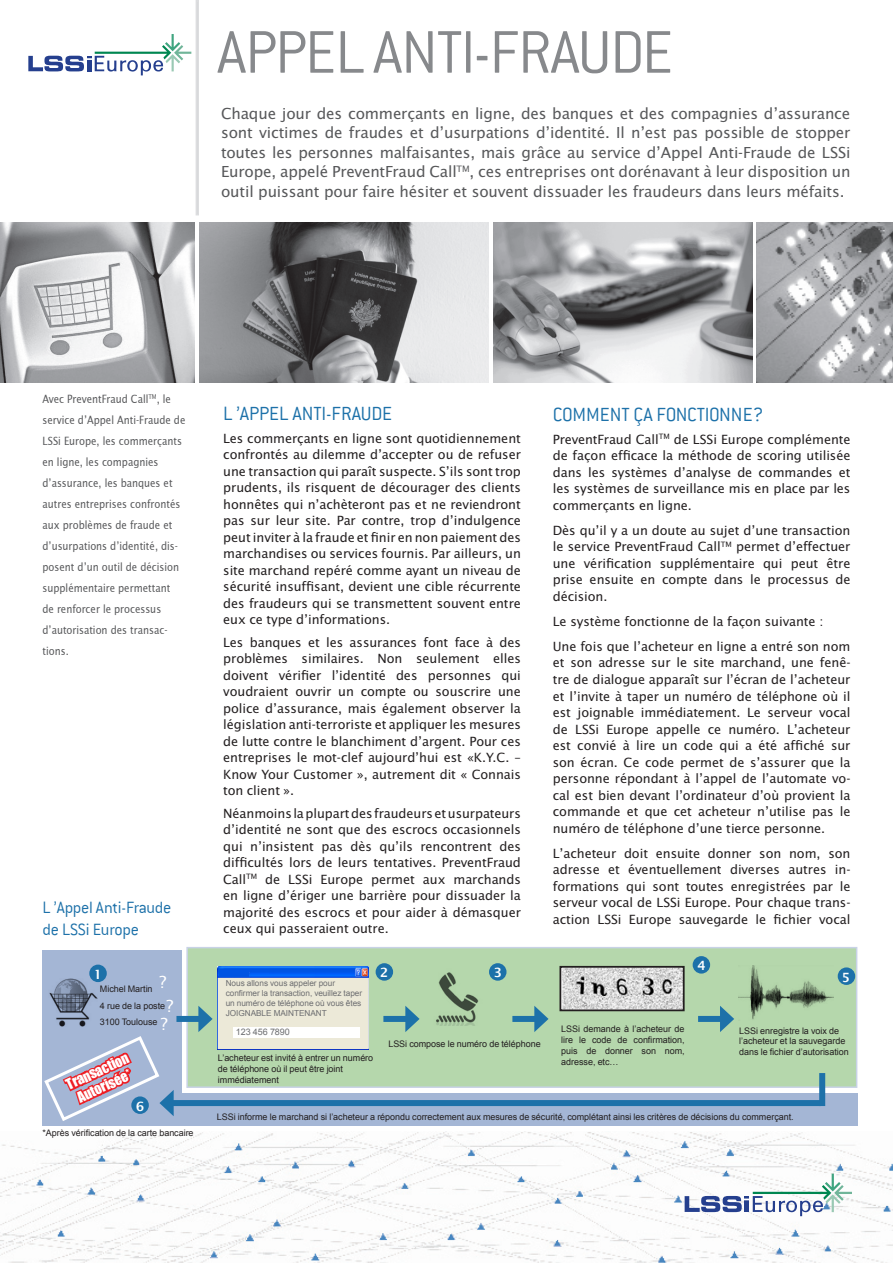
<style>
.page{position:relative;width:893px;height:1263px;background:#fff}
.page>*{position:absolute;margin:0;border:0;box-sizing:border-box;transform-origin:0 0}
.ueber_conduit{font:300 66px "Conduit ITC";color:#87898c}
.t1{font:300 21px "Conduit ITC";letter-spacing:-.005em;color:#1d71a9}
.t2{font:300 18px/22.5px "Conduit ITC";letter-spacing:-.015em;color:#1d71a9}
.fliesstext{font:18px "Lucida Sans TEF";color:#fff}
.t3{font:16.5px/19.5px "Lucida Sans TEF";letter-spacing:-.01em;color:#57585a;text-align:justify}
.fliesstext-2{font:13.8px/16.5px "Lucida Sans TEF";letter-spacing:-.005em;color:#231f20;text-align:justify}
.fliesstext-3{font:13.8px/16.5px "Impact";color:#fff;text-align:center}
.fliesstext-4{font:600 13.8px "Lucida Sans TEF";color:#fff}
.bu{font:12px/21px "Lucida Sans Nar EF";color:#57585a}
.fliesstext-5{font:9px/10.8px "Arial";letter-spacing:-.005em;color:#231f20}
.fliesstext-6{font:9px "Arial";letter-spacing:-.005em;color:#6c6d70}
.fliesstext-7{font:8.25px/9.9px "Arial";letter-spacing:-.005em;color:#6c6d70}
</style>
<div class="page">
<div style="left:186px;top:947px;width:671px;height:141px;background:#b5d7ac;border:2px solid #c8d2e6"></div>
<div style="left:43px;top:950px;width:139px;height:175px;background:#a4b6d5"></div>
<img style="left:0;top:1131px;width:893px;height:132px">
<div style="left:196px;top:0;width:3px;height:215px;border:2px solid #dcdddf"></div>
<img style="left:200px;top:222px;width:289px;height:161px">
<img style="left:493px;top:222px;width:259px;height:161px">
<img style="left:0;top:222px;width:195px;height:161px">
<svg style="left:685px;top:1174px;width:167px;height:42px"></svg>
<svg style="left:28px;top:34px;width:163px;height:41px"></svg>
<img style="left:49px;top:978px;width:48px;height:48px">
<img style="left:218px;top:966px;width:150px;height:83px">
<div style="left:218px;top:978px;width:150px;height:70px;background:#ece9d8"></div>
<div style="left:220px;top:969px;width:29px;height:7px;background:#0054e3"></div>
<div style="left:233px;top:1027px;width:126px;height:11px;background:#fff"></div>
<img style="left:436px;top:966px;width:55px;height:59px">
<img style="left:562px;top:969px;width:120px;height:39px">
<div style="left:559px;top:966px;width:126px;height:45px;border:2px solid #231f20"></div>
<img style="left:739px;top:966px;width:94px;height:54px">
<div style="left:181px;top:1093px;width:676px;height:33px;background:#a4b6d5"></div>
<div style="left:168px;top:1100px;width:653px;height:6px;background:#1d71a9"></div>
<div style="left:176px;top:1016px;width:28px;height:6px;background:#1d71a9"></div>
<svg style="left:198px;top:1006px;width:15px;height:26px"></svg>
<div style="left:383px;top:1016px;width:28px;height:6px;background:#1d71a9"></div>
<svg style="left:405px;top:1006px;width:15px;height:26px"></svg>
<div style="left:512px;top:1016px;width:28px;height:6px;background:#1d71a9"></div>
<svg style="left:534px;top:1006px;width:15px;height:26px"></svg>
<div style="left:698px;top:1016px;width:27px;height:6px;background:#1d71a9"></div>
<svg style="left:720px;top:1006px;width:14px;height:26px"></svg>
<svg style="left:42px;top:1034px;width:132px;height:89px"></svg>
<div style="left:819px;top:1073px;width:6px;height:33px;background:#1d71a9"></div>
<img style="left:757px;top:222px;width:136px;height:161px">
<div style="left:89px;top:964px;width:18px;height:18px;background:#1d71a9;border-radius:50%"></div>
<div style="left:376px;top:963px;width:17px;height:18px;background:#1d71a9;border-radius:50%"></div>
<div style="left:489px;top:963px;width:17px;height:18px;background:#1d71a9;border-radius:50%"></div>
<div style="left:693px;top:956px;width:17px;height:17px;background:#1d71a9;border-radius:50%"></div>
<div style="left:838px;top:967px;width:17px;height:18px;background:#1d71a9;border-radius:50%"></div>
<div style="left:131px;top:1096px;width:18px;height:18px;background:#1d71a9;border-radius:50%"></div>
<p class="ueber_conduit" style="left:217px;top:16px;width:31px">appel</p>
<p class="ueber_conduit" style="left:373px;top:16px;width:147px">anti-fraude</p>
<p class="t3" style="left:221px;top:104px;width:631px">Chaque jour des commerçants en ligne, des banques et des compagnies d’assurance sont victimes de fraudes et d’usurpations d’identité. Il n’est pas possible de stopper toutes les personnes malfaisantes, mais grâce au service d’Appel Anti-Fraude de LSSi Europe, appelé PreventFraud Call<sup>TM</sup>, ces entreprises ont dorénavant à leur disposition un outil puissant pour faire hésiter et souvent dissuader les fraudeurs dans leurs méfaits.</p>
<p class="bu" style="left:43px;top:389px;width:144px">Avec PreventFraud Call<sup>TM</sup>, le service d’Appel Anti-Fraude de<br>LSSi Europe, les commerçants en ligne, les compagnies d’assurance, les banques et autres entreprises confrontés aux problèmes de fraude et d’usurpations d’identité, dis&shy;posent d’un outil de décision supplémentaire permettant<br>de renforcer le processus d’autorisation des transac&shy;tions.</p>
<p class="t2" style="left:43px;top:896px;width:130px">L ’Appel Anti-Fraude de LSSi Europe</p>
<p class="t1" style="left:223px;top:402px;width:170px">L ’APPEL ANTI-FRAUDE</p>
<p class="fliesstext-2" style="left:223px;top:430px;width:299px">Les commerçants en ligne sont quotidiennement confrontés au dilemme d’accepter ou de refuser une transaction qui paraît suspecte. S’ils sont trop prudents, ils risquent de décourager des clients honnêtes qui n’achèteront pas et ne reviendront pas sur leur site. Par contre, trop d’indulgence peut inviter à la fraude et finir en non paiement des marchandises ou services fournis. Par ailleurs, un site marchand repéré comme ayant un niveau de sécurité insuffisant, devient une cible récurrente des fraudeurs qui se transmettent souvent entre eux ce type d’informations.</p>
<p class="fliesstext-2" style="left:223px;top:634px;width:299px">Les banques et les assurances font face à des problèmes similaires. Non seulement elles doivent vérifier l’identité des personnes qui voudraient ouvrir un compte ou souscrire une police d’assurance, mais également observer la législation anti-terroriste et appliquer les mesures de lutte contre le blanchiment d’argent. Pour ces entreprises le mot-clef aujourd’hui est «K.Y.C. – Know Your Customer », autrement dit « Connais ton client ».</p>
<p class="fliesstext-2" style="left:223px;top:805px;width:299px">Néanmoins la plupart des fraudeurs et usurpateurs d’identité ne sont que des escrocs occasionnels qui n’insistent pas dès qu’ils rencontrent des difficultés lors de leurs tentatives. PreventFraud Call<sup>TM</sup> de LSSi Europe permet aux marchands en ligne d’ériger une barrière pour dissuader la majorité des escrocs et pour aider à démasquer ceux qui passeraient outre.</p>
<p class="t1" style="left:553px;top:403px;width:212px">COMMENT ÇA FONCTIONNE?</p>
<p class="fliesstext-2" style="left:553px;top:432px;width:299px">PreventFraud Call<sup>TM</sup> de LSSi Europe complémente de façon efficace la méthode de scoring utilisée dans les systèmes d’analyse de commandes et les systèmes de surveillance mis en place par les commerçants en ligne.</p>
<p class="fliesstext-2" style="left:553px;top:523px;width:299px">Dès qu’il y a un doute au sujet d’une transaction le service PreventFraud Call<sup>TM</sup> permet d’effectuer une vérification supplémentaire qui peut être prise ensuite en compte dans le processus de décision.</p>
<p class="fliesstext-2" style="left:553px;top:614px;width:272px">Le système fonctionne de la façon suivante :</p>
<p class="fliesstext-2" style="left:553px;top:639px;width:299px">Une fois que l’acheteur en ligne a entré son nom et son adresse sur le site marchand, une fenê&shy;tre de dialogue apparaît sur l’écran de l’acheteur et l’invite à taper un numéro de téléphone où il est joignable immédiatement. Le serveur vocal de LSSi Europe appelle ce numéro. L’acheteur est convié à lire un code qui a été affiché sur son écran. Ce code permet de s’assurer que la personne répondant à l’appel de l’automate vo&shy;cal est bien devant l’ordinateur d’où provient la commande et que cet acheteur n’utilise pas le numéro de téléphone d’une tierce personne.</p>
<p class="fliesstext-2" style="left:553px;top:845px;width:299px">L’acheteur doit ensuite donner son nom, son adresse et éventuellement diverses autres in&shy;formations qui sont toutes enregistrées par le serveur vocal de LSSi Europe. Pour chaque trans&shy;action LSSi Europe sauvegarde le fichier vocal</p>
<p class="fliesstext-4" style="left:697px;top:958px;width:10px">4</p>
<p class="fliesstext-4" style="left:94px;top:966px;width:10px">1</p>
<p class="fliesstext-4" style="left:380px;top:965px;width:10px">2</p>
<p class="fliesstext-4" style="left:494px;top:965px;width:10px">3</p>
<p class="fliesstext-4" style="left:842px;top:969px;width:10px">5</p>
<p class="fliesstext" style="left:159px;top:972px;width:9px">?</p>
<p class="fliesstext-7" style="left:226px;top:979px;width:138px">Nous allons vous appeler pour confirmer la transaction, veuillez taper un numéro de téléphone où vous êtes<br>JOIGNABLE MAINTENANT</p>
<p class="fliesstext-6" style="left:236px;top:1026px;width:56px">123 456 7890</p>
<p class="fliesstext-5" style="left:100px;top:983px;width:54px">Michel Martin</p>
<p class="fliesstext-5" style="left:100px;top:1000px;width:67px">4 rue de la poste</p>
<p class="fliesstext-5" style="left:100px;top:1017px;width:59px">3100 Toulouse</p>
<p class="fliesstext" style="left:167px;top:996px;width:9px">?</p>
<p class="fliesstext" style="left:161px;top:1014px;width:9px">?</p>
<p class="fliesstext-5" style="left:561px;top:1024px;width:125px;text-align:justify">LSSi demande à l’acheteur de lire le code de confirmation, puis de donner son nom, adresse, etc…</p>
<p class="fliesstext-5" style="left:739px;top:1025px;width:111px">LSSi enregistre la voix de l’acheteur et la sauvegarde dans le fichier d’autorisation</p>
<p class="fliesstext-5" style="left:388px;top:1038px;width:154px">LSSi compose le numéro de téléphone</p>
<p class="fliesstext-3" style="left:63px;top:1077px;width:69px;rotate:-25deg">Transaction<br>Autorisée*</p>
<p class="fliesstext-5" style="left:218px;top:1053px;width:157px">L’acheteur est invité à entrer un numéro de téléphone où il peut être joint immédiatement</p>
<p class="fliesstext-4" style="left:136px;top:1098px;width:10px">6</p>
<p class="fliesstext-5" style="left:43px;top:1127px;width:153px">*Après vérification de la carte bancaire</p>
<p class="fliesstext-5" style="left:217px;top:1111px;width:578px">LSSi informe le marchand si l’acheteur a répondu correctement aux mesures de sécurité, complétant ainsi les critères de décisions du commerçant.</p>
</div>
